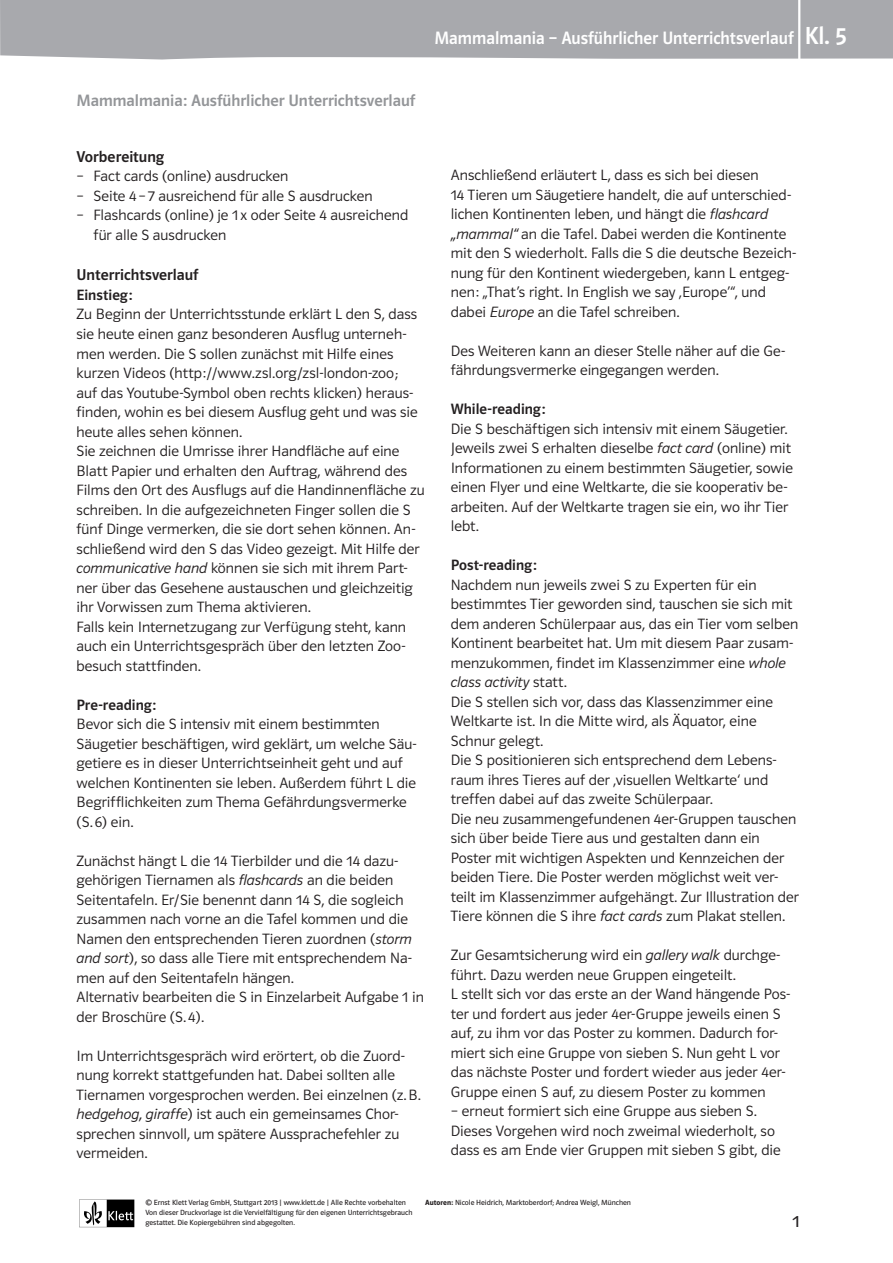
<style>
.page{position:relative;width:893px;height:1263px;background:#fff}
.page>*{position:absolute;margin:0;border:0;box-sizing:border-box;transform-origin:0 0}
.t1{font:18px "Polo ST11 K Krftg";color:#fff;scale:.95 1}
.t2{font:17.25px "Polo ST11 K Buch";color:#231f20}
.t3{font:16.5px "Polo ST11 K Krftg";color:#939598}
.t4{font:15.75px "Polo ST11 K Krftg";color:#231f20}
.t5{font:15px/19.5px "Polo ST11 K Leicht";letter-spacing:.005em;color:#231f20}
.t6{font:15px "Polo ST11 K Krftg";color:#231f20}
.t7{font:15px "Polo ST11 K Leicht Kursiv";color:#231f20}
.t8{font:7.5px/10.1px "Polo ST11 K Buch";color:#231f20}
.s1{font-size:24.75px}
.s2{font-family:"Polo ST11 K Leicht Kursiv"}
.s3{font-family:"Polo ST11 K Leicht"}
.s4{font-family:"Polo ST11 K Hfett"}
</style>
<div class="page">
<svg style="left:79px;top:1199px;width:55px;height:28px"></svg>
<div style="left:0;top:0;width:893px;height:60px;background:#a8a9ad"></div>
<hr style="left:798px;top:0;width:2px;height:59px;background:#fff">
<p class="t1" style="left:435px;top:29px;width:435px">Mammalmania – Ausführlicher Unterrichtsverlauf <span class="s1">Kl. 5</span></p>
<p class="t3" style="left:77px;top:91px;width:340px">Mammalmania: Ausführlicher Unterrichtsverlauf</p>
<p class="t4" style="left:77px;top:148px;width:89px">Vorbereitung</p>
<p class="t5" style="left:77px;top:167px;width:213px">– Fact cards (online) ausdrucken</p>
<p class="t5" style="left:77px;top:186px;width:298px">– Seite 4 – 7 ausreichend für alle S ausdrucken</p>
<p class="t5" style="left:94px;top:206px;width:316px;text-indent:-17px">– Flashcards (online) je 1 x oder Seite 4 ausreichend für alle S ausdrucken</p>
<p class="t4" style="left:77px;top:267px;width:124px">Unterrichtsverlauf</p>
<p class="t6" style="left:77px;top:287px;width:57px">Einstieg:</p>
<p class="t5" style="left:77px;top:305px;width:350px">Zu Beginn der Unterrichtsstunde erklärt L den S, dass sie heute einen ganz besonderen Ausflug unterneh&shy;men werden. Die S sollen zunächst mit Hilfe eines kurzen Videos (http://www.zsl.org/zsl-london-zoo;<br>auf das Youtube-Symbol oben rechts klicken) heraus&shy;finden, wohin es bei diesem Ausflug geht und was sie heute alles sehen können.<br>Sie zeichnen die Umrisse ihrer Handfläche auf eine Blatt Papier und erhalten den Auftrag, während des Films den Ort des Ausflugs auf die Handinnenfläche zu schreiben. In die aufgezeichneten Finger sollen die S fünf Dinge vermerken, die sie dort sehen können. An&shy;schließend wird den S das Video gezeigt. Mit Hilfe der <span class="s2">communicative hand</span> können sie sich mit ihrem Part&shy;ner über das Gesehene austauschen und gleichzeitig ihr Vorwissen zum Thema aktivieren.<br>Falls kein Internetzugang zur Verfügung steht, kann auch ein Unterrichtsgespräch über den letzten Zoo&shy;besuch stattfinden.</p>
<p class="t6" style="left:77px;top:696px;width:81px">Pre-reading:</p>
<p class="t5" style="left:77px;top:714px;width:342px">Bevor sich die S intensiv mit einem bestimmten Säugetier beschäftigen, wird geklärt, um welche Säu&shy;getiere es in dieser Unterrichtseinheit geht und auf welchen Kontinenten sie leben. Außerdem führt L die Begrifflichkeiten zum Thema Gefährdungsvermerke (S. 6) ein.</p>
<p class="t5" style="left:77px;top:851px;width:349px">Zunächst hängt L die 14 Tierbilder und die 14 dazu&shy;gehörigen Tiernamen als <span class="s2">flashcards</span> an die beiden Seitentafeln. Er/Sie benennt dann 14 S, die sogleich zusammen nach vorne an die Tafel kommen und die Namen den entsprechenden Tieren zuordnen (<span class="s2">storm and sort</span>), so dass alle Tiere mit entsprechendem Na&shy;men auf den Seitentafeln hängen.<br>Alternativ bearbeiten die S in Einzelarbeit Aufgabe 1 in der Broschüre (S. 4).</p>
<p class="t5" style="left:77px;top:1046px;width:346px">Im Unterrichtsgespräch wird erörtert, ob die Zuord&shy;nung korrekt stattgefunden hat. Dabei sollten alle Tiernamen vorgesprochen werden. Bei einzelnen (z.B. <span class="s2">hedgehog, giraffe</span>) ist auch ein gemeinsames Chor&shy;sprechen sinnvoll, um spätere Aussprachefehler zu vermeiden.</p>
<p class="t5" style="left:451px;top:165px;width:347px">Anschließend erläutert L, dass es sich bei diesen<br>14 Tieren um Säugetiere handelt, die auf unterschied&shy;lichen Kontinenten leben, und hängt die <span class="s2">flashcard „mammal“</span> an die Tafel. Dabei werden die Kontinente mit den S wiederholt. Falls die S die deutsche Bezeich&shy;nung für den Kontinent wiedergeben, kann L entgeg&shy;nen: „That’s right. In English we say ‚Europe’“, und dabei <span class="s2">Europe</span> an die Tafel schreiben.</p>
<p class="t5" style="left:451px;top:341px;width:336px">Des Weiteren kann an dieser Stelle näher auf die Ge&shy;fährdungsvermerke eingegangen werden.</p>
<p class="t6" style="left:451px;top:401px;width:96px">While-reading:</p>
<p class="t5" style="left:451px;top:419px;width:344px">Die S beschäftigen sich intensiv mit einem Säugetier.<br>Jeweils zwei S erhalten dieselbe <span class="s2">fact card</span> (online) mit Informationen zu einem bestimmten Säugetier, sowie einen Flyer und eine Weltkarte, die sie kooperativ be&shy;arbeiten. Auf der Weltkarte tragen sie ein, wo ihr Tier lebt.</p>
<p class="t6" style="left:451px;top:557px;width:87px">Post-reading:</p>
<p class="t5" style="left:451px;top:575px;width:349px">Nachdem nun jeweils zwei S zu Experten für ein bestimmtes Tier geworden sind, tauschen sie sich mit dem anderen Schülerpaar aus, das ein Tier vom selben Kontinent bearbeitet hat. Um mit diesem Paar zusam&shy;menzukommen, findet im Klassenzimmer eine <span class="s2">whole</span></p>
<p class="t7" style="left:451px;top:674px;width:118px">class activity <span class="s3">statt.</span></p>
<p class="t5" style="left:451px;top:692px;width:350px">Die S stellen sich vor, dass das Klassenzimmer eine Weltkarte ist. In die Mitte wird, als Äquator, eine Schnur gelegt.<br>Die S positionieren sich entsprechend dem Lebens&shy;raum ihres Tieres auf der ‚visuellen Weltkarte‘ und treffen dabei auf das zweite Schülerpaar.<br>Die neu zusammengefundenen 4er-Gruppen tauschen sich über beide Tiere aus und gestalten dann ein Poster mit wichtigen Aspekten und Kennzeichen der beiden Tiere. Die Poster werden möglichst weit ver&shy;teilt im Klassenzimmer aufgehängt. Zur Illustration der Tiere können die S ihre <span class="s2">fact cards</span> zum Plakat stellen.</p>
<p class="t5" style="left:451px;top:945px;width:340px">Zur Gesamtsicherung wird ein <span class="s2">gallery walk</span> durchge&shy;führt. Dazu werden neue Gruppen eingeteilt.<br>L stellt sich vor das erste an der Wand hängende Pos&shy;ter und fordert aus jeder 4er-Gruppe jeweils einen S auf, zu ihm vor das Poster zu kommen. Dadurch for&shy;miert sich eine Gruppe von sieben S. Nun geht L vor das nächste Poster und fordert wieder aus jeder 4er-Gruppe einen S auf, zu diesem Poster zu kommen</p>
<p class="t5" style="left:451px;top:1101px;width:331px">– erneut formiert sich eine Gruppe aus sieben S.<br>Dieses Vorgehen wird noch zweimal wiederholt, so dass es am Ende vier Gruppen mit sieben S gibt, die</p>
<p class="t8" style="left:145px;top:1198px;width:269px">© Ernst Klett Verlag GmbH, Stuttgart 2013 | www.klett.de | Alle Rechte vorbehalten<br>Von dieser Druckvorlage ist die Vervielfältigung für den eigenen Unterrichtsgebrauch gestattet. Die Kopiergebühren sind abgegolten.</p>
<p class="t8" style="left:425px;top:1198px;width:207px"><span class="s4">Autoren:</span> Nicole Heidrich, Marktoberdorf; Andrea Weigl, München</p>
<p class="t2" style="left:792px;top:1212px;width:9px">1</p>
</div>
